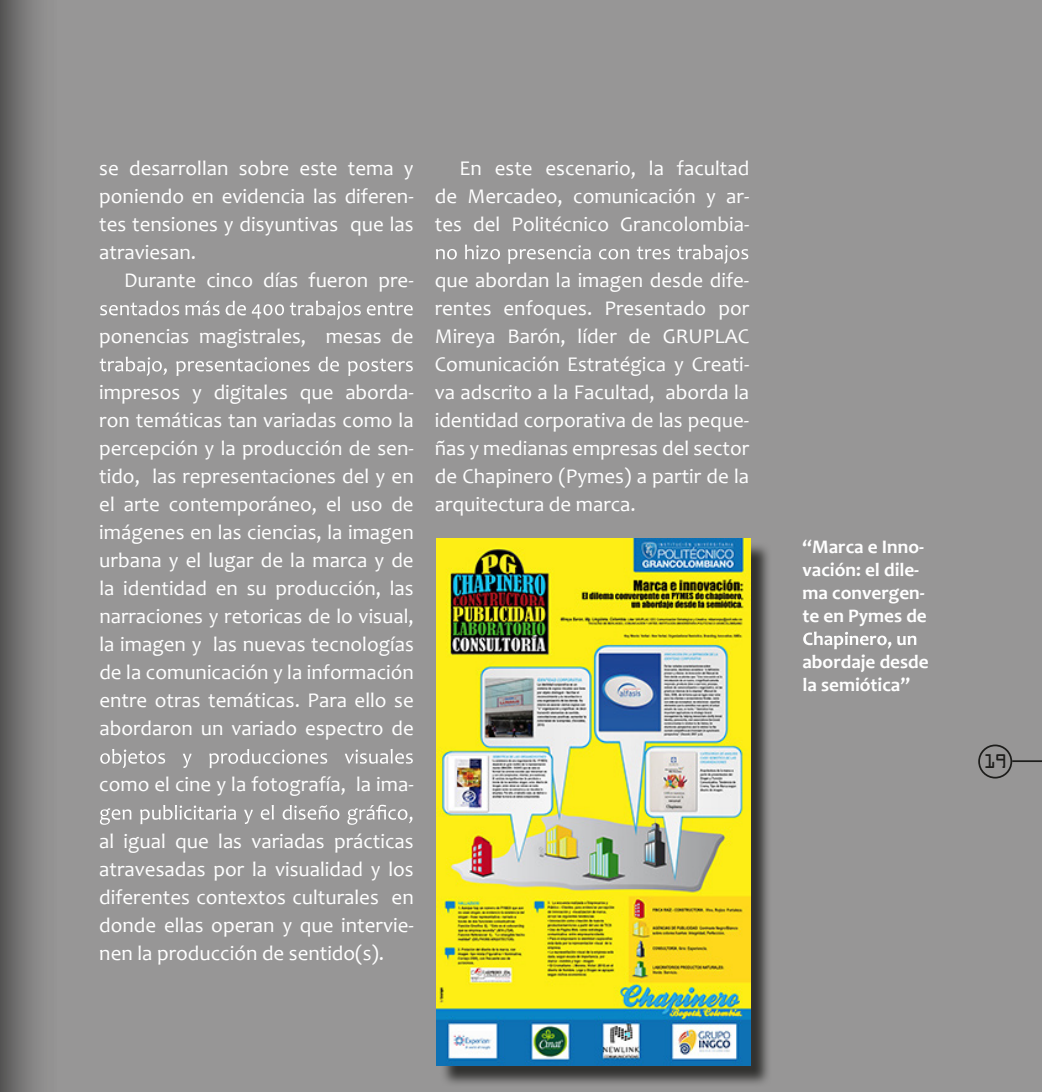
<style>
.page{position:relative;width:1042px;height:1092px;background:#fff}
.page>*{position:absolute;margin:0;border:0;box-sizing:border-box;transform-origin:0 0}
.t1{font:21px/28px "Candara";color:#fff;text-align:justify}
.t2{font:700 19.25px/23.1px "Candara";color:#fff}
.t3{font:17.68px "OCRA Std";color:#1d1d1b}
</style>
<div class="page">
<div style="left:0;top:0;width:1042px;height:1091px;background:#979696"></div>
<svg style="left:275px;top:300px;width:138px;height:20px"></svg>
<svg style="left:275px;top:356px;width:138px;height:20px"></svg>
<svg style="left:275px;top:749px;width:138px;height:15px"></svg>
<svg style="left:282px;top:804px;width:130px;height:20px"></svg>
<svg style="left:436px;top:244px;width:312px;height:20px"></svg>
<svg style="left:803px;top:631px;width:113px;height:18px"></svg>
<svg style="left:439px;top:541px;width:329px;height:543px;background:#5f604e"></svg>
<img style="left:437px;top:538px;width:313px;height:527px">
<svg style="left:0;top:0;width:275px;height:1091px"></svg>
<div style="left:978px;top:744px;width:34px;height:34px;border:2px solid #1d1d1b;border-radius:50%"></div>
<hr style="left:1012px;top:760px;width:30px;height:2px;background:#1d1d1b">
<p class="t1" style="left:99px;top:154px;width:316px">se desarrollan sobre este tema y poniendo en evidencia las diferen&shy;tes tensiones y disyuntivas que las atraviesan.</p>
<p class="t1" style="left:124px;top:266px;width:291px">Durante cinco días fueron pre-</p>
<p class="t1" style="left:99px;top:322px;width:316px">ponencias magistrales, mesas de</p>
<p class="t1" style="left:99px;top:378px;width:316px">impresos y digitales que aborda&shy;ron temáticas tan variadas como la percepción y la producción de sen&shy;tido, las representaciones del y en el arte contemporáneo, el uso de imágenes en las ciencias, la imagen urbana y el lugar de la marca y de la identidad en su producción, las narraciones y retoricas de lo visual, la imagen y las nuevas tecnologías de la comunicación y la información entre otras temáticas. Para ello se abordaron un variado espectro de</p>
<p class="t1" style="left:99px;top:770px;width:316px">como el cine y la fotografía, la ima-</p>
<p class="t1" style="left:99px;top:826px;width:316px">al igual que las variadas prácticas atravesadas por la visualidad y los diferentes contextos culturales en donde ellas operan y que intervie&shy;nen la producción de sentido(s).</p>
<p class="t1" style="left:435px;top:154px;width:316px;text-indent:25px">En este escenario, la facultad de Mercadeo, comunicación y ar&shy;tes del Politécnico Grancolombia-</p>
<p class="t1" style="left:435px;top:266px;width:316px">que abordan la imagen desde dife&shy;rentes enfoques. Presentado por Mireya Barón, líder de GRUPLAC Comunicación Estratégica y Creati&shy;va adscrito a la Facultad, aborda la identidad corporativa de las peque&shy;ñas y medianas empresas del sector de Chapinero (Pymes) a partir de la arquitectura de marca.</p>
<p class="t2" style="left:802px;top:534px;width:126px">“Marca e Inno&shy;vación: el dile&shy;ma convergen&shy;te en Pymes de</p>
<p class="t2" style="left:802px;top:650px;width:128px">abordaje desde la semiótica”</p>
<p class="t3" style="left:983px;top:753px;width:25px">19</p>
</div>
